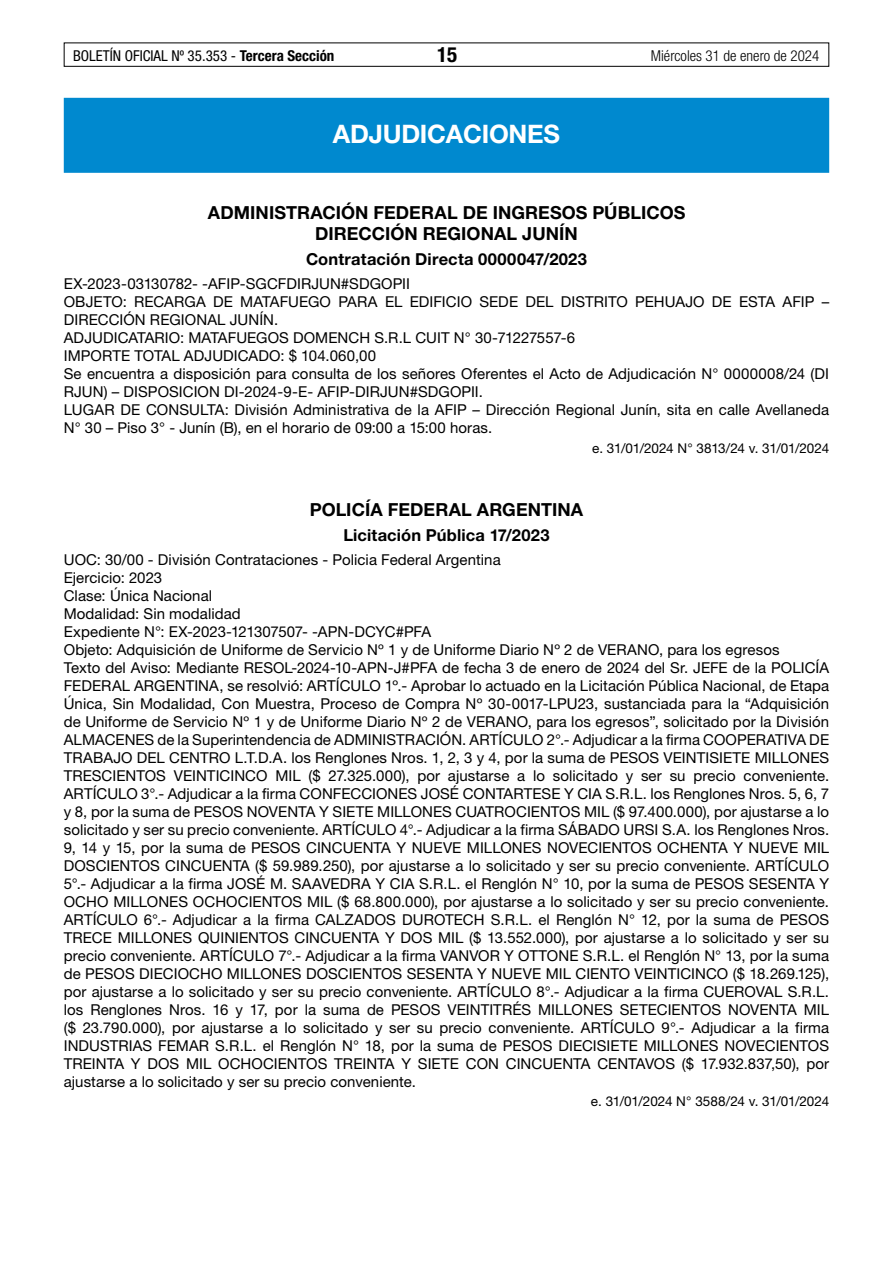
<style>
.page{position:relative;width:893px;height:1263px;background:#fff}
.page>*{position:absolute;margin:0;border:0;box-sizing:border-box;transform-origin:0 0}
.t1{font:700 25.5px "Helvetica Neue LT Std";letter-spacing:-.01em;color:#fff}
.t2{font:700 condensed 21px "Helvetica Neue LT Std";color:#000}
.t3{font:700 18px/21px "Helvetica Neue LT Std";letter-spacing:.005em;color:#000}
.t4{font:700 16.5px "Helvetica Neue LT Std";letter-spacing:.01em;color:#000}
.t5{font:15px/18px "Helvetica Neue LT Std";letter-spacing:.005em;color:#000}
.t6{font:condensed 15px "Helvetica Neue LT Std";color:#000}
.t7{font:300 condensed 15px "Helvetica Neue LT Std";color:#000}
.t8{font:13.5px "Helvetica Neue LT Std";letter-spacing:-.02em;color:#000}
.s1{font-weight:700}
.s2{color:#fff}
</style>
<div class="page">
<div style="left:64px;top:43px;width:765px;height:24px;border:1px solid #000"></div>
<div style="left:64px;top:98px;width:765px;height:75px;background:#0089cf"></div>
<p class="t6" style="left:73px;top:47px;width:263px">BOLETÍN OFICIAL Nº 35.353 - <span class="s1">Tercera Sección</span></p>
<h2 class="t2" style="left:437px;top:42px;width:22px">15</h2>
<p class="t7" style="left:651px;top:47px;width:170px">Miércoles 31 de enero de 2024</p>
<h1 class="t1" style="left:333px;top:118px;width:229px">ADJUDICACIONES</h1>
<p class="t3" style="left:315px;top:202px;width:384px;text-indent:-107px">ADMINISTRACIÓN FEDERAL DE INGRESOS PÚBLICOS <span class="s2">-<br></span>DIRECCIÓN REGIONAL JUNÍN</p>
<p class="t4" style="left:306px;top:249px;width:282px">Contratación Directa 0000047/2023</p>
<p class="t5" style="left:64px;top:275px;width:767px">EX-2023-03130782- -AFIP-SGCFDIRJUN#SDGOPII<br>OBJETO: RECARGA DE MATAFUEGO PARA EL EDIFICIO SEDE DEL DISTRITO PEHUAJO DE ESTA AFIP – DIRECCIÓN REGIONAL JUNÍN.<br>ADJUDICATARIO: MATAFUEGOS DOMENCH S.R.L CUIT N° 30-71227557-6<br>IMPORTE TOTAL ADJUDICADO: $ 104.060,00<br>Se encuentra a disposición para consulta de los señores Oferentes el Acto de Adjudicación N° 0000008/24 (DI RJUN) – DISPOSICION DI-2024-9-E- AFIP-DIRJUN#SDGOPII.<br>LUGAR DE CONSULTA: División Administrativa de la AFIP – Dirección Regional Junín, sita en calle Avellaneda N° 30 – Piso 3° - Junín (B), en el horario de 09:00 a 15:00 horas.</p>
<p class="t8" style="left:592px;top:440px;width:238px">e. 31/01/2024 N° 3813/24 v. 31/01/2024</p>
<p class="t3" style="left:310px;top:499px;width:275px">POLICÍA FEDERAL ARGENTINA</p>
<p class="t4" style="left:343px;top:524px;width:208px">Licitación Pública 17/2023</p>
<p class="t5" style="left:64px;top:550px;width:767px">UOC: 30/00 - División Contrataciones - Policia Federal Argentina<br>Ejercicio: 2023<br>Clase: Única Nacional<br>Modalidad: Sin modalidad<br>Expediente N°: EX-2023-121307507- -APN-DCYC#PFA<br>Objeto: Adquisición de Uniforme de Servicio Nº 1 y de Uniforme Diario Nº 2 de VERANO, para los egresos<br>Texto del Aviso: Mediante RESOL-2024-10-APN-J#PFA de fecha 3 de enero de 2024 del Sr. JEFE de la POLICÍA FEDERAL ARGENTINA, se resolvió: ARTÍCULO 1º.- Aprobar lo actuado en la Licitación Pública Nacional, de Etapa Única, Sin Modalidad, Con Muestra, Proceso de Compra Nº 30-0017-LPU23, sustanciada para la “Adquisición de Uniforme de Servicio Nº 1 y de Uniforme Diario Nº 2 de VERANO, para los egresos”, solicitado por la División ALMACENES de la Superintendencia de ADMINISTRACIÓN. ARTÍCULO 2°.- Adjudicar a la firma COOPERATIVA DE TRABAJO DEL CENTRO L.T.D.A. los Renglones Nros. 1, 2, 3 y 4, por la suma de PESOS VEINTISIETE MILLONES TRESCIENTOS VEINTICINCO MIL ($ 27.325.000), por ajustarse a lo solicitado y ser su precio conveniente.<br>ARTÍCULO 3°.- Adjudicar a la firma CONFECCIONES JOSÉ CONTARTESE Y CIA S.R.L. los Renglones Nros. 5, 6, 7 y 8, por la suma de PESOS NOVENTA Y SIETE MILLONES CUATROCIENTOS MIL ($ 97.400.000), por ajustarse a lo solicitado y ser su precio conveniente. ARTÍCULO 4°.- Adjudicar a la firma SÁBADO URSI S.A. los Renglones Nros.<br>9, 14 y 15, por la suma de PESOS CINCUENTA Y NUEVE MILLONES NOVECIENTOS OCHENTA Y NUEVE MIL DOSCIENTOS CINCUENTA ($ 59.989.250), por ajustarse a lo solicitado y ser su precio conveniente. ARTÍCULO 5°.- Adjudicar a la firma JOSÉ M. SAAVEDRA Y CIA S.R.L. el Renglón N° 10, por la suma de PESOS SESENTA Y OCHO MILLONES OCHOCIENTOS MIL ($ 68.800.000), por ajustarse a lo solicitado y ser su precio conveniente.<br>ARTÍCULO 6°.- Adjudicar a la firma CALZADOS DUROTECH S.R.L. el Renglón N° 12, por la suma de PESOS TRECE MILLONES QUINIENTOS CINCUENTA Y DOS MIL ($ 13.552.000), por ajustarse a lo solicitado y ser su precio conveniente. ARTÍCULO 7°.- Adjudicar a la firma VANVOR Y OTTONE S.R.L. el Renglón N° 13, por la suma de PESOS DIECIOCHO MILLONES DOSCIENTOS SESENTA Y NUEVE MIL CIENTO VEINTICINCO ($ 18.269.125), por ajustarse a lo solicitado y ser su precio conveniente. ARTÍCULO 8°.- Adjudicar a la firma CUEROVAL S.R.L. los Renglones Nros. 16 y 17, por la suma de PESOS VEINTITRÉS MILLONES SETECIENTOS NOVENTA MIL ($ 23.790.000), por ajustarse a lo solicitado y ser su precio conveniente. ARTÍCULO 9°.- Adjudicar a la firma INDUSTRIAS FEMAR S.R.L. el Renglón N° 18, por la suma de PESOS DIECISIETE MILLONES NOVECIENTOS TREINTA Y DOS MIL OCHOCIENTOS TREINTA Y SIETE CON CINCUENTA CENTAVOS ($ 17.932.837,50), por ajustarse a lo solicitado y ser su precio conveniente.</p>
<p class="t8" style="left:591px;top:1093px;width:240px">e. 31/01/2024 N° 3588/24 v. 31/01/2024</p>
</div>
